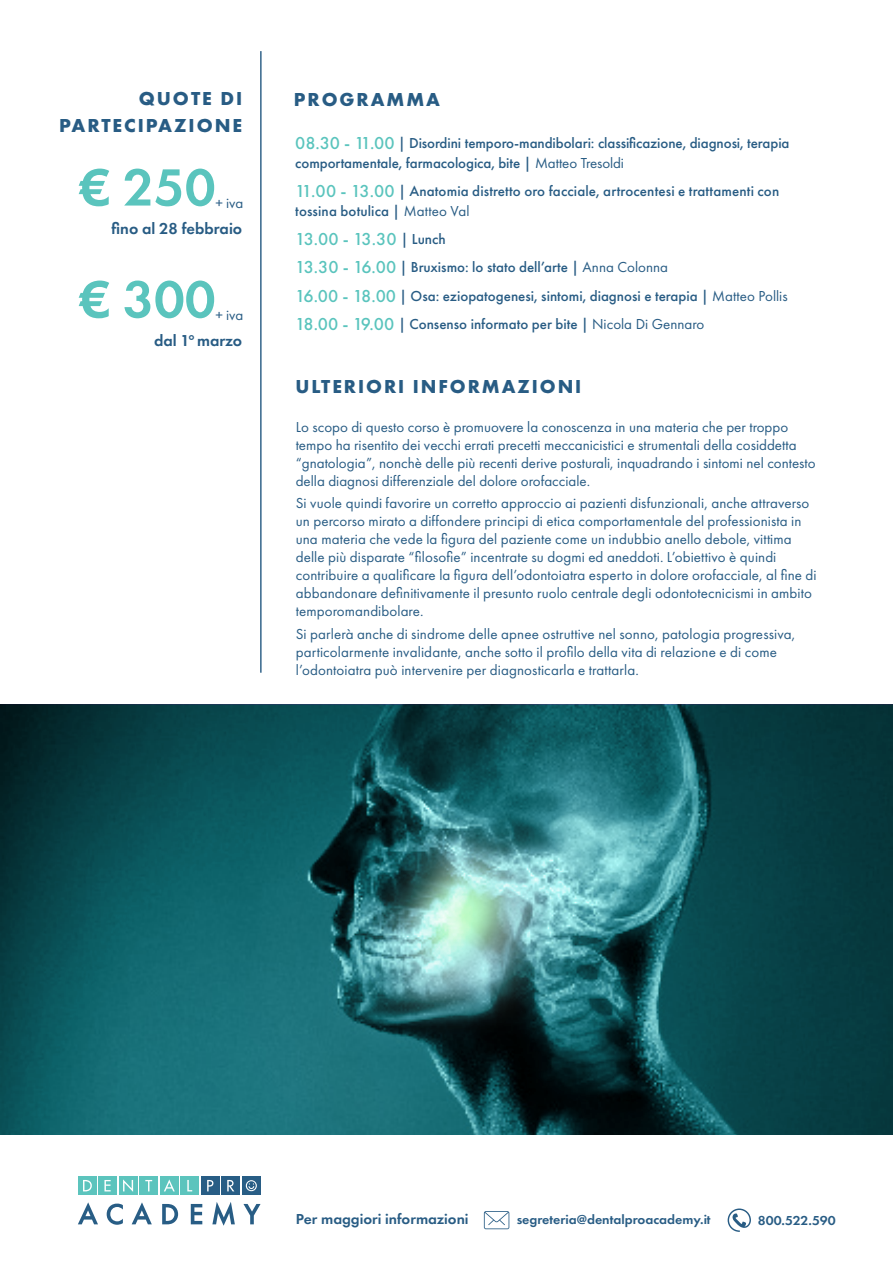
<style>
.page{position:relative;width:893px;height:1263px;background:#fff}
.page>*{position:absolute;margin:0;border:0;box-sizing:border-box;transform-origin:0 0}
.t1{font:600 54.15px "Futura PT";color:#5ac4bd}
.t2{font:700 19.5px/26.7px "Futura PT";letter-spacing:.1em;color:#285c84;text-align:right}
.t3{font:500 18px "Futura PT";letter-spacing:-.05em;color:#5ac4bd}
.t4{font:600 16.35px "Futura PT";color:#285c84}
.t5{font:15px/18px "Futura PT";letter-spacing:.005em;color:#285c84}
.t6{font:500 15px/20.5px "Futura PT";color:#285c84}
.t7{font:600 15px "Futura PT";color:#285c84}
.t8{font:600 13.5px "Futura PT";color:#285c84}
.s1{font-size:18px;color:#5ac4bd}
.s2{font-weight:400}
.s3{font-size:15px;color:#285c84}
</style>
<div class="page">
<svg style="left:0;top:705px;width:893px;height:430px;background:#195b60"></svg>
<div style="left:78px;top:1176px;width:18px;height:19px;background:#5cc4bd"></div>
<svg style="left:83px;top:1180px;width:9px;height:11px"></svg>
<div style="left:98px;top:1176px;width:19px;height:19px;background:#5cc4bd"></div>
<svg style="left:104px;top:1180px;width:7px;height:11px"></svg>
<div style="left:119px;top:1176px;width:18px;height:19px;background:#5cc4bd"></div>
<svg style="left:123px;top:1179px;width:10px;height:13px"></svg>
<div style="left:139px;top:1176px;width:19px;height:19px;background:#5cc4bd"></div>
<svg style="left:145px;top:1180px;width:7px;height:11px"></svg>
<div style="left:160px;top:1176px;width:19px;height:19px;background:#5cc4bd"></div>
<svg style="left:164px;top:1179px;width:11px;height:12px"></svg>
<div style="left:180px;top:1176px;width:19px;height:19px;background:#5cc4bd"></div>
<svg style="left:187px;top:1180px;width:5px;height:11px"></svg>
<div style="left:201px;top:1176px;width:19px;height:19px;background:#285d85"></div>
<svg style="left:207px;top:1180px;width:6px;height:11px"></svg>
<div style="left:221px;top:1176px;width:19px;height:19px;background:#285d85"></div>
<svg style="left:227px;top:1180px;width:7px;height:11px"></svg>
<div style="left:242px;top:1176px;width:19px;height:19px;background:#285d85"></div>
<svg style="left:246px;top:1180px;width:11px;height:11px"></svg>
<svg style="left:78px;top:1202px;width:20px;height:22px"></svg>
<svg style="left:107px;top:1203px;width:16px;height:22px"></svg>
<svg style="left:132px;top:1202px;width:20px;height:22px"></svg>
<svg style="left:162px;top:1204px;width:16px;height:20px"></svg>
<svg style="left:191px;top:1204px;width:11px;height:20px"></svg>
<svg style="left:212px;top:1202px;width:23px;height:24px"></svg>
<svg style="left:243px;top:1204px;width:18px;height:20px"></svg>
<svg style="left:484px;top:1211px;width:25px;height:18px"></svg>
<svg style="left:728px;top:1208px;width:23px;height:24px"></svg>
<hr style="left:260px;top:51px;width:2px;height:622px;background:#285c84">
<h2 class="t2" style="left:59px;top:85px;width:184px">QUOTE DI<br>PARTECIPAZIONE</h2>
<h1 class="t1" style="left:80px;top:154px;width:137px">€ 250</h1>
<p class="t5" style="left:216px;top:194px;width:29px">+ iva</p>
<p class="t4" style="left:112px;top:218px;width:132px">fino al 28 febbraio</p>
<h1 class="t1" style="left:80px;top:266px;width:137px">€ 300</h1>
<p class="t5" style="left:216px;top:306px;width:29px">+ iva</p>
<p class="t4" style="left:154px;top:330px;width:90px">dal 1° marzo</p>
<h2 class="t2" style="left:294px;top:86px;width:148px">PROGRAMMA</h2>
<p class="t6" style="left:295px;top:133px;width:496px"><span class="s1">08.30 - 11.00</span> | Disordini temporo-mandibolari: classificazione, diagnosi, terapia comportamentale, farmacologica, bite | <span class="s2">Matteo Tresoldi</span></p>
<p class="t6" style="left:295px;top:181px;width:486px"><span class="s1">11.00 - 13.00</span> | Anatomia distretto oro facciale, artrocentesi e trattamenti con tossina botulica | <span class="s2">Matteo Val</span></p>
<p class="t3" style="left:295px;top:228px;width:152px">13.00 - 13.30 <span class="s3">| Lunch</span></p>
<p class="t6" style="left:295px;top:253px;width:494px;line-height:28.5px"><span class="s1">13.30 - 16.00</span> | Bruxismo: lo stato dell’arte | <span class="s2">Anna Colonna<br></span><span class="s1">16.00 - 18.00</span> | Osa: eziopatogenesi, sintomi, diagnosi e terapia | <span class="s2">Matteo Pollis<br></span><span class="s1">18.00 - 19.00</span> | Consenso informato per bite | <span class="s2">Nicola Di Gennaro</span></p>
<h2 class="t2" style="left:295px;top:373px;width:288px">ULTERIORI INFORMAZIONI</h2>
<p class="t5" style="left:296px;top:417px;width:521px">Lo scopo di questo corso è promuovere la conoscenza in una materia che per troppo tempo ha risentito dei vecchi errati precetti meccanicistici e strumentali della cosiddetta “gnatologia”, nonchè delle più recenti derive posturali, inquadrando i sintomi nel contesto della diagnosi differenziale del dolore orofacciale.</p>
<p class="t5" style="left:296px;top:494px;width:522px">Si vuole quindi favorire un corretto approccio ai pazienti disfunzionali, anche attraverso un percorso mirato a diffondere principi di etica comportamentale del professionista in una materia che vede la figura del paziente come un indubbio anello debole, vittima delle più disparate “filosofie” incentrate su dogmi ed aneddoti. L’obiettivo è quindi contribuire a qualificare la figura dell’odontoiatra esperto in dolore orofacciale, al fine di abbandonare definitivamente il presunto ruolo centrale degli odontotecnicismi in ambito temporomandibolare.</p>
<p class="t5" style="left:296px;top:624px;width:501px">Si parlerà anche di sindrome delle apnee ostruttive nel sonno, patologia progressiva, particolarmente invalidante, anche sotto il profilo della vita di relazione e di come l’odontoiatra può intervenire per diagnosticarla e trattarla.</p>
<p class="t7" style="left:296px;top:1210px;width:174px">Per maggiori informazioni</p>
<p class="t8" style="left:517px;top:1211px;width:196px">segreteria@dentalproacademy.it</p>
<p class="t8" style="left:758px;top:1212px;width:79px">800.522.590</p>
</div>
